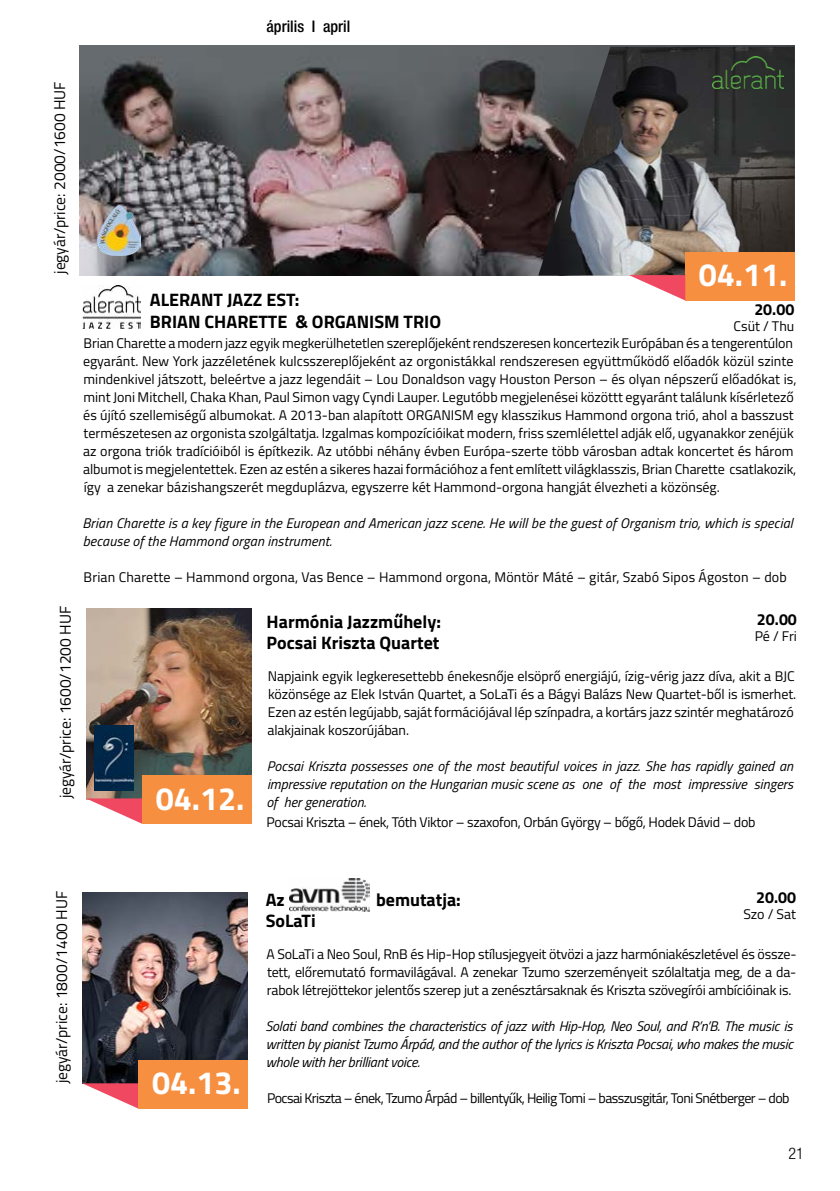
<style>
.page{position:relative;width:840px;height:1191px;background:#fff}
.page>*{position:absolute;margin:0;border:0;box-sizing:border-box;transform-origin:0 0}
.t1{font:700 32.2px "Titillium Web";color:#fff}
.t2{font:700 18px/21.6px "Titillium Web";color:#000}
.t3{font:700 16px "Titillium Web";color:#000}
.t4{font:500 condensed 16px "Helvetica Neue LT Std";color:#000}
.t5{font:300 condensed 16px "Helvetica Neue LT Std";color:#000}
.t6{font:15.6px "Titillium Web";color:#000}
.t7{font:14px/18px "Titillium Web";letter-spacing:-.005em;color:#000}
.t8{font:italic 14px/18px "Titillium Web";letter-spacing:.005em;color:#000;text-align:justify}
.t9{font:14px "Titillium Web";letter-spacing:-.04em;color:#000}
</style>
<div class="page">
<img style="left:79px;top:45px;width:715px;height:230px">
<img style="left:538px;top:47px;width:256px;height:228px">
<img style="left:87px;top:608px;width:165px;height:192px">
<div style="left:685px;top:252px;width:109px;height:48px;background:#f78f41"></div>
<svg style="left:628px;top:275px;width:57px;height:25px"></svg>
<svg style="left:86px;top:798px;width:56px;height:26px"></svg>
<div style="left:142px;top:776px;width:109px;height:48px;background:#f78f41"></div>
<img style="left:83px;top:892px;width:165px;height:191px">
<svg style="left:82px;top:1083px;width:57px;height:25px"></svg>
<div style="left:139px;top:1060px;width:109px;height:48px;background:#f78f41"></div>
<img style="left:712px;top:56px;width:70px;height:33px">
<img style="left:95px;top:726px;width:38px;height:64px">
<img style="left:82px;top:286px;width:59px;height:42px">
<img style="left:289px;top:879px;width:80px;height:32px">
<img style="left:98px;top:205px;width:43px;height:51px">
<p class="t4" style="left:266px;top:16px;width:85px">április I april</p>
<p class="t6" style="left:48px;top:274px;width:194px;rotate:-90deg">jegyár/price: 2000/1600 HUF</p>
<h1 class="t1" style="left:698px;top:250px;width:90px">04.11.</h1>
<p class="t2" style="left:150px;top:288px;width:292px">ALERANT JAZZ EST:<br>BRIAN CHARETTE &amp; ORGANISM TRIO</p>
<p class="t3" style="left:753px;top:297px;width:41px">20.00</p>
<p class="t7" style="left:733px;top:317px;width:62px">Csüt / Thu</p>
<p class="t7" style="left:83px;top:333px;width:714px">Brian Charette a modern jazz egyik megkerülhetetlen szereplőjeként rendszeresen koncertezik Európában és a tengerentúlon egyaránt. New York jazzéletének kulcsszereplőjeként az orgonistákkal rendszeresen együttműködő előadók közül szinte mindenkivel játszott, beleértve a jazz legendáit – Lou Donaldson vagy Houston Person – és olyan népszerű előadókat is, mint Joni Mitchell, Chaka Khan, Paul Simon vagy Cyndi Lauper. Legutóbb megjelenései közöttt egyaránt találunk kísérletező és újító szellemiségű albumokat. A 2013-ban alapított ORGANISM egy klasszikus Hammond orgona trió, ahol a basszust természetesen az orgonista szolgáltatja. Izgalmas kompozícióikat modern, friss szemlélettel adják elő, ugyanakkor zenéjük az orgona triók tradícióiból is építkezik. Az utóbbi néhány évben Európa-szerte több városban adtak koncertet és három albumot is megjelentettek. Ezen az estén a sikeres hazai formációhoz a fent említett világklasszis, Brian Charette csatlakozik, így a zenekar bázishangszerét megduplázva, egyszerre két Hammond-orgona hangját élvezheti a közönség.</p>
<p class="t8" style="left:83px;top:513px;width:711px">Brian Charette is a key figure in the European and American jazz scene. He will be the guest of Organism trio, which is special because of the Hammond organ instrument.</p>
<p class="t7" style="left:84px;top:567px;width:704px">Brian Charette – Hammond orgona, Vas Bence – Hammond orgona, Möntör Máté – gitár, Szabó Sipos Ágoston – dob</p>
<p class="t6" style="left:54px;top:798px;width:194px;rotate:-90deg">jegyár/price: 1600/1200 HUF</p>
<p class="t3" style="left:756px;top:607px;width:41px">20.00</p>
<p class="t2" style="left:266px;top:609px;width:176px">Harmónia Jazzműhely:<br>Pocsai Kriszta Quartet</p>
<p class="t7" style="left:267px;top:666px;width:530px">Napjaink egyik legkeresettebb énekesnője elsöprő energiájú, ízig-vérig jazz díva, akit a BJC közönsége az Elek István Quartet, a SoLaTi és a Bágyi Balázs New Quartet-ből is ismerhet.<br>Ezen az estén legújabb, saját formációjával lép színpadra, a kortárs jazz szintér meghatározó alakjainak koszorújában.</p>
<p class="t8" style="left:266px;top:756px;width:528px">Pocsai Kriszta possesses one of the most beautiful voices in jazz. She has rapidly gained an impressive reputation on the Hungarian music scene as one of the most impressive singers of her generation.</p>
<p class="t7" style="left:266px;top:812px;width:490px">Pocsai Kriszta – ének, Tóth Viktor – szaxofon, Orbán György – bőgő, Hodek Dávid – dob</p>
<p class="t7" style="left:754px;top:626px;width:44px">Pé / Fri</p>
<h1 class="t1" style="left:156px;top:773px;width:90px">04.12.</h1>
<p class="t6" style="left:50px;top:1083px;width:194px;rotate:-90deg">jegyár/price: 1800/1400 HUF</p>
<p class="t3" style="left:755px;top:885px;width:41px">20.00</p>
<p class="t2" style="left:266px;top:887px;width:21px">Az</p>
<p class="t2" style="left:376px;top:887px;width:86px">bemutatja:</p>
<p class="t2" style="left:266px;top:909px;width:51px">SoLaTi</p>
<p class="t7" style="left:266px;top:944px;width:531px;text-align:justify">A SoLaTi a Neo Soul, RnB és Hip-Hop stílusjegyeit ötvözi a jazz harmóniakészletével és össze&shy;tett, előremutató formavilágával. A zenekar Tzumo szerzeményeit szólaltatja meg, de a da&shy;rabok létrejöttekor jelentős szerep jut a zenésztársaknak és Kriszta szövegírói ambícióinak is.</p>
<p class="t8" style="left:265px;top:1016px;width:529px">Solati band combines the characteristics of jazz with Hip-Hop, Neo Soul, and R’n’B. The music is written by pianist Tzumo Árpád, and the author of the lyrics is Kriszta Pocsai, who makes the music whole with her brilliant voice.</p>
<p class="t9" style="left:267px;top:1087px;width:523px">Pocsai Kriszta – ének, Tzumo Árpád – billentyűk, Heilig Tomi – basszusgitár, Toni Snétberger – dob</p>
<p class="t7" style="left:743px;top:904px;width:54px">Szo / Sat</p>
<h1 class="t1" style="left:152px;top:1058px;width:90px">04.13.</h1>
<p class="t5" style="left:788px;top:1143px;width:17px">21</p>
</div>
